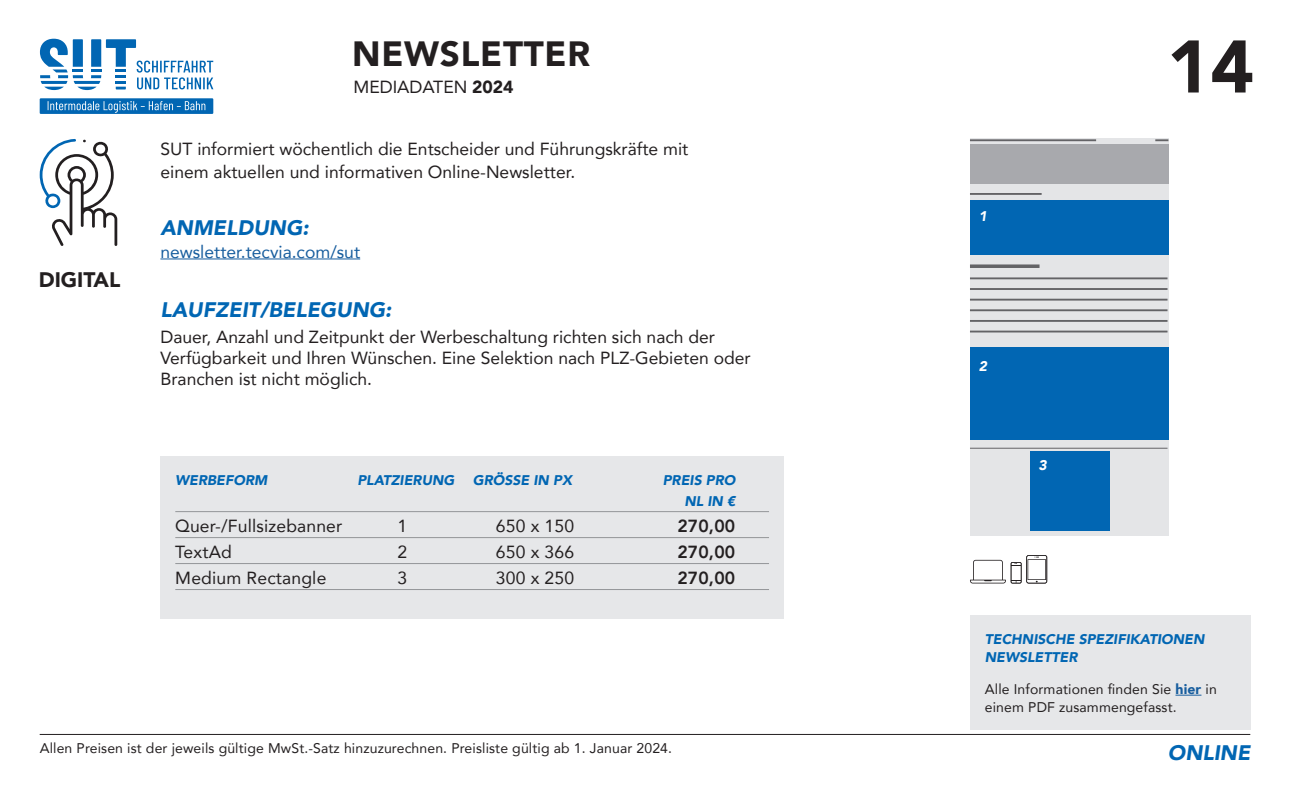
<style>
.page{position:relative;width:1290px;height:794px;background:#fff}
.page>*{position:absolute;margin:0;border:0;box-sizing:border-box;transform-origin:0 0}
.t1{font:900 73.5px "Avenir";color:#231f20}
.t2{font:900 35px "Avenir";letter-spacing:.02em;color:#231f20}
.t3{font:italic 900 21px "Avenir";color:#0166b3}
.t4{font:900 21px "Avenir";color:#231f20}
.t5{font:17.5px/21px "Avenir";color:#231f20}
.t6{font:17.5px "Avenir";color:#175d9e}
.t7{font:800 17.5px "Avenir";letter-spacing:.01em;color:#231f20}
.t8{font:14px/17.5px "Avenir";letter-spacing:.01em;color:#231f20}
.t9{font:italic 900 14px/21px "Avenir";color:#0166b3;text-align:right}
.t10{font:italic 900 14px "Avenir";color:#fff}
.s1{font-weight:900}
.s2{font-weight:900;color:#175d9e}
</style>
<div class="page">
<hr style="left:40px;top:734px;width:1210px;height:1px;background:#231f20">
<svg style="left:40px;top:39px;width:173px;height:51px"></svg>
<div style="left:40px;top:98px;width:173px;height:16px;background:#0166b3"></div>
<svg style="left:48px;top:101px;width:157px;height:12px"></svg>
<hr style="left:160px;top:258px;width:200px;height:1px;background:#175d9e">
<div style="left:160px;top:456px;width:624px;height:163px;background:#e6e7e9"></div>
<hr style="left:175px;top:511px;width:594px;height:1px;background:#939598">
<hr style="left:175px;top:537px;width:594px;height:1px;background:#939598">
<hr style="left:175px;top:563px;width:594px;height:1px;background:#939598">
<hr style="left:175px;top:589px;width:594px;height:1px;background:#939598">
<svg style="left:40px;top:139px;width:77px;height:107px"></svg>
<div style="left:970px;top:139px;width:198px;height:397px;background:#e4e5e7"></div>
<hr style="left:970px;top:139px;width:126px;height:2px;background:#636366">
<svg style="left:1155px;top:139px;width:13px;height:2px"></svg>
<div style="left:970px;top:144px;width:198px;height:39px;background:#a8a9ad"></div>
<div style="left:970px;top:200px;width:198px;height:55px;background:#0166b3"></div>
<div style="left:970px;top:347px;width:198px;height:93px;background:#0166b3"></div>
<hr style="left:970px;top:193px;width:71px;height:2px;background:#636366">
<hr style="left:970px;top:277px;width:197px;height:2px;background:#636366">
<hr style="left:970px;top:288px;width:197px;height:2px;background:#636366">
<hr style="left:970px;top:299px;width:197px;height:1px;background:#636366">
<hr style="left:970px;top:309px;width:197px;height:2px;background:#636366">
<hr style="left:970px;top:320px;width:197px;height:2px;background:#636366">
<hr style="left:970px;top:330px;width:197px;height:2px;background:#636366">
<svg style="left:970px;top:264px;width:69px;height:4px"></svg>
<hr style="left:970px;top:448px;width:197px;height:1px;background:#636366">
<div style="left:1031px;top:451px;width:79px;height:80px;background:#0166b3"></div>
<svg style="left:970px;top:555px;width:77px;height:28px"></svg>
<div style="left:970px;top:615px;width:280px;height:114px;background:#e6e7e9"></div>
<svg style="left:1175px;top:695px;width:26px;height:1px"></svg>
<p class="t2" style="left:352px;top:24px;width:239px">NEWSLETTER</p>
<p class="t5" style="left:353px;top:76px;width:162px">MEDIADATEN <span class="s1">2024</span></p>
<p class="t5" style="left:160px;top:137px;width:529px;line-height:22.8px">SUT informiert wöchentlich die Entscheider und Führungskräfte mit einem aktuellen und informativen Online-Newsletter.</p>
<p class="t4" style="left:39px;top:261px;width:83px">DIGITAL</p>
<p class="t3" style="left:160px;top:210px;width:150px">ANMELDUNG:</p>
<p class="t6" style="left:160px;top:237px;width:201px">newsletter.tecvia.com/sut</p>
<p class="t3" style="left:160px;top:292px;width:233px">LAUFZEIT/BELEGUNG:</p>
<p class="t5" style="left:160px;top:325px;width:592px">Dauer, Anzahl und Zeitpunkt der Werbeschaltung richten sich nach der<br>Verfügbarkeit und Ihren Wünschen. Eine Selektion nach PLZ-Gebieten oder<br>Branchen ist nicht möglich.</p>
<p class="t9" style="left:175px;top:470px;width:94px">WERBEFORM</p>
<p class="t9" style="left:357px;top:470px;width:98px">PLATZIERUNG</p>
<p class="t9" style="left:473px;top:470px;width:101px">GRÖSSE IN PX</p>
<p class="t9" style="left:663px;top:470px;width:74px">PREIS PRO<br>NL IN €</p>
<p class="t5" style="left:175px;top:515px;width:169px">Quer-/Fullsizebanner</p>
<p class="t5" style="left:398px;top:515px;width:11px">1</p>
<p class="t5" style="left:496px;top:515px;width:80px">650 x 150</p>
<p class="t7" style="left:677px;top:513px;width:59px">270,00</p>
<p class="t5" style="left:175px;top:541px;width:58px">TextAd</p>
<p class="t5" style="left:398px;top:541px;width:11px">2</p>
<p class="t5" style="left:496px;top:541px;width:80px">650 x 366</p>
<p class="t7" style="left:677px;top:538px;width:59px">270,00</p>
<p class="t5" style="left:175px;top:567px;width:153px">Medium Rectangle</p>
<p class="t5" style="left:398px;top:567px;width:11px">3</p>
<p class="t5" style="left:496px;top:567px;width:80px">300 x 250</p>
<p class="t7" style="left:677px;top:564px;width:59px">270,00</p>
<p class="t8" style="left:40px;top:739px;width:634px">Allen Preisen ist der jeweils gültige MwSt.-Satz hinzuzurechnen. Preisliste gültig ab 1. Januar 2024.</p>
<p class="t10" style="left:979px;top:205px;width:10px">1</p>
<p class="t10" style="left:979px;top:354px;width:10px">2</p>
<p class="t10" style="left:1038px;top:454px;width:10px">3</p>
<h1 class="t1" style="left:1167px;top:4px;width:89px">14</h1>
<p class="t9" style="left:985px;top:630px;width:221px;line-height:17.5px;text-align:left">TECHNISCHE SPEZIFIKATIONEN<br>NEWSLETTER</p>
<p class="t8" style="left:985px;top:680px;width:233px">Alle Informationen finden Sie <span class="s2">hier</span> in einem PDF zusammengefasst.</p>
<p class="t3" style="left:1168px;top:735px;width:84px">ONLINE</p>
</div>
